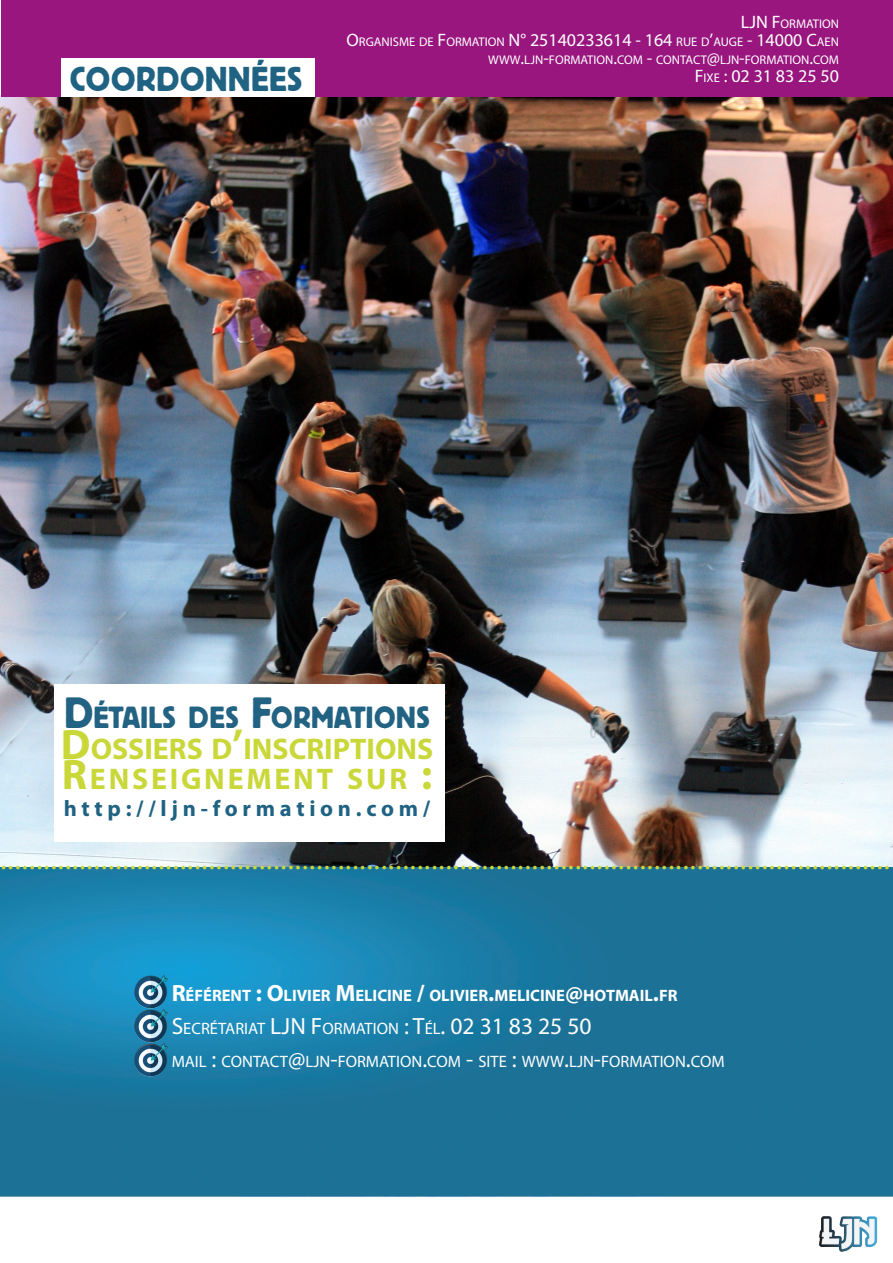
<style>
.page{position:relative;width:893px;height:1263px;background:#fff}
.page>*{position:absolute;margin:0;border:0;box-sizing:border-box;transform-origin:0 0}
.t1{font:34.5px "Block Berthold";letter-spacing:.02em;color:#1f6282}
.t2{font:31.5px "Minion Pro";color:#cbd937}
.t3{font:30.45px "Block BE";letter-spacing:.02em;color:#226282}
.t4{font:700 29.85px "Myriad Pro";color:#c9d738}
.t5{font:700 29.85px "Myriad Pro";letter-spacing:.095em;color:#c9d738}
.t6{font:700 22.5px "Myriad Pro";letter-spacing:.21em;color:#1f6282}
.t7{font:18px "Myriad Pro";color:#fff}
.t8{font:16.5px "Myriad Pro";color:#fff}
.t9{font:700 16.5px "Myriad Pro";color:#fff}
.t10{font:12.6px "Myriad Pro";color:#fff}
.s1{font-size:18px}
.s2{font-size:12.6px}
.s3{font-size:43.5px}
.s4{font-size:42.75px}
.s5{color:#ccd935}
.s6{font-size:23.55px}
</style>
<div class="page">
<img style="left:0;top:95px;width:893px;height:1102px">
<img style="left:0;top:96px;width:893px;height:770px">
<div style="left:54px;top:685px;width:390px;height:157px;background:#fff"></div>
<div style="left:1px;top:0;width:892px;height:97px;background:#98167e"></div>
<div style="left:62px;top:58px;width:253px;height:39px;background:#fff"></div>
<img style="left:133px;top:972px;width:37px;height:35px">
<img style="left:133px;top:1007px;width:37px;height:34px">
<img style="left:133px;top:1041px;width:37px;height:37px">
<img style="left:819px;top:1216px;width:59px;height:36px">
<p class="t1" style="left:70px;top:60px;width:234px">COORDONNÉES</p>
<p class="t10" style="left:741px;top:16px;width:98px"><span class="s1">LJN F</span>ORMATION</p>
<p class="t10" style="left:346px;top:34px;width:492px"><span class="s1">O</span>RGANISME DE <span class="s1">F</span>ORMATION <span class="s1">N° 25140233614 - 164</span> RUE D<span class="s1">’</span>AUGE <span class="s1">- 14000 C</span>AEN</p>
<p class="t10" style="left:488px;top:52px;width:352px">WWW<span class="s1">.</span>LJN <span class="s1">-</span>FORMATION<span class="s1">.</span>COM <span class="s1">-</span> CONTACT<span class="s1">@</span>LJN <span class="s1">-</span>FORMATION<span class="s1">.</span>COM</p>
<p class="t7" style="left:695px;top:64px;width:146px">F<span class="s2">IXE</span> : 02 31 83 25 50</p>
<p class="t3" style="left:64px;top:701px;width:367px"><span class="s3">D</span>ÉTAILS DES <span class="s3">F</span>ORMATIONS</p>
<p class="t4" style="left:61px;top:729px;width:371px"><span class="s4">D</span>OSSIERS D<span class="s4">’</span>INSCRIPTIONS</p>
<p class="t5" style="left:62px;top:759px;width:372px"><span class="s4">R</span>ENSEIGNEMENT SUR <span class="s4">:</span></p>
<p class="t6" style="left:64px;top:794px;width:368px">http://ljn-formation.com/</p>
<p class="t2" style="left:0;top:838px;width:892px">........................................................................................................<span class="s5">....................</span></p>
<p class="t9" style="left:172px;top:984px;width:507px"><span class="s6">R</span>ÉFÉRENT <span class="s6">: O</span>LIVIER <span class="s6">M</span>ELICINE <span class="s6">/</span> OLIVIER<span class="s6">.</span>MELICINE<span class="s6">@</span>HOTMAIL<span class="s6">.</span>FR</p>
<p class="t8" style="left:172px;top:1018px;width:421px"><span class="s6">S</span>ECRÉTARIAT <span class="s6">LJN F</span>ORMATION <span class="s6">: T</span>ÉL<span class="s6">. 02 31 83 25 50</span></p>
<p class="t8" style="left:172px;top:1051px;width:554px">MAIL <span class="s6">:</span> CONTACT<span class="s6">@</span>LJN <span class="s6">-</span>FORMATION<span class="s6">.</span>COM <span class="s6">-</span> SITE <span class="s6">:</span> WWW<span class="s6">.</span>LJN <span class="s6">-</span>FORMATION<span class="s6">.</span>COM</p>
</div>
